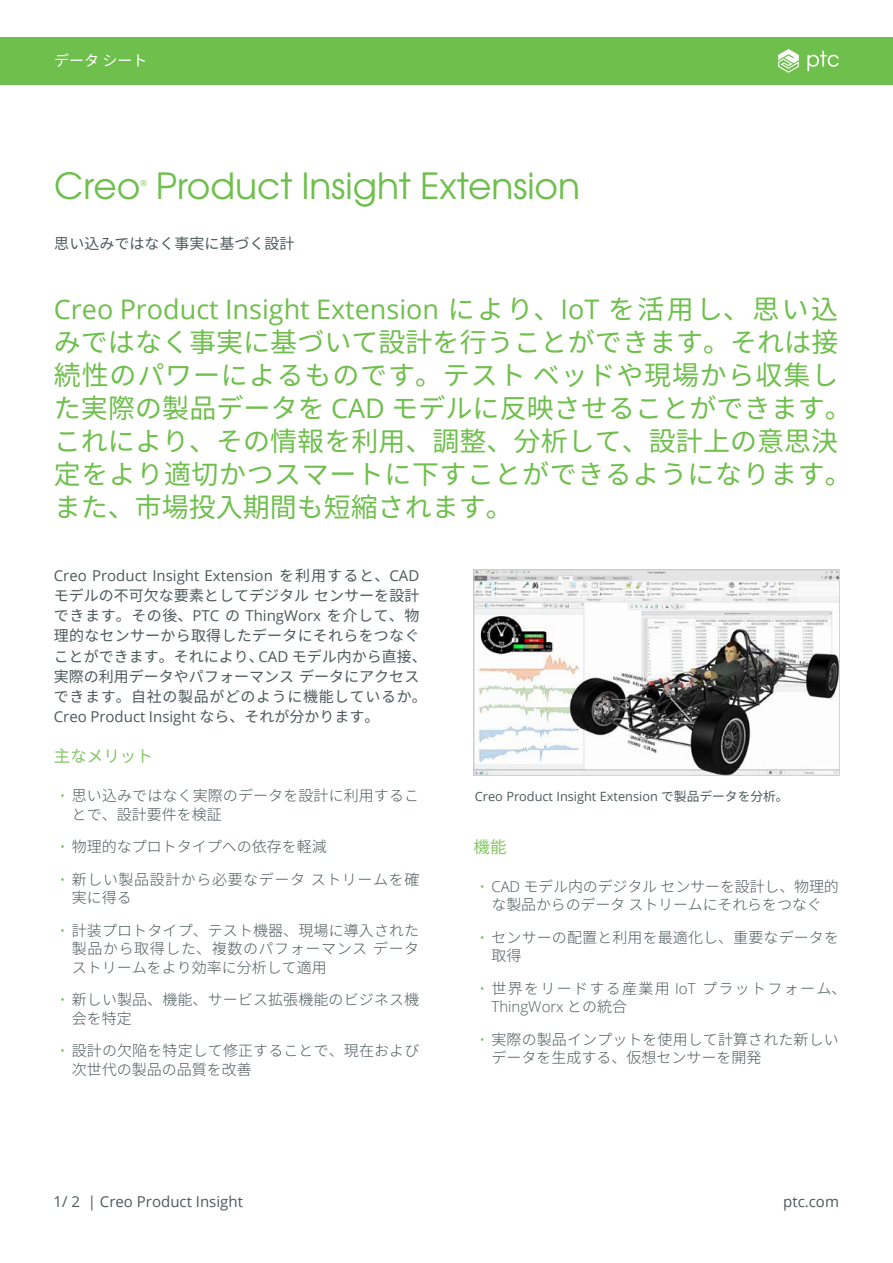
<style>
.page{position:relative;width:893px;height:1263px;background:#fff}
.page>*{position:absolute;margin:0;border:0;box-sizing:border-box;transform-origin:0 0}
.t1{font:36px "Te X Gyre Adventor";color:#6ebf4b}
.t2{font:27px/33px "Noto Sans CJ Kjp";letter-spacing:.005em;color:#6ebf4b}
.t3{font:27px "Open Sans";color:#6ebf4b}
.t4{font:16.5px "Noto Sans CJ Kjp";color:#85c664}
.t5{font:300 15px/18.8px "Noto Sans CJ Kjp";letter-spacing:.005em;color:#4e595a}
.t6{font:15px/20.2px "Noto Sans CJ Kjp";color:#4e595a}
.t7{font:15px "Open Sans";color:#4e595a}
.t8{font:300 15px/18.8px "Noto Sans CJ Kjp";letter-spacing:.04em;color:#4e595a}
.t9{font:300 15px "Noto Sans CJ Kjp";letter-spacing:.09em;color:#4e595a}
.t10{font:300 15px "Open Sans";color:#4e595a}
.t11{font:15px "Noto Sans CJ Kjp";color:#fff}
.t12{font:12.75px "Open Sans";color:#4e595a}
.t13{font:8.7px "Te X Gyre Adventor";color:#6ebf4b}
.s1{font-family:"Noto Sans CJ Kjp"}
.s2{font-family:"Open Sans"}
.s3{font-family:"Open Sans";color:#6ebf4b}
</style>
<div class="page">
<div style="left:0;top:37px;width:893px;height:48px;background:#6ebf4b"></div>
<svg style="left:778px;top:49px;width:21px;height:24px"></svg>
<svg style="left:807px;top:51px;width:32px;height:20px"></svg>
<img style="left:476px;top:571px;width:362px;height:203px">
<div style="left:474px;top:569px;width:366px;height:207px;border:1px solid #d1d3d4"></div>
<p class="t11" style="left:54px;top:52px;width:95px">データシート</p>
<h1 class="t1" style="left:54px;top:158px;width:527px">Creo Product Insight Extension</h1>
<p class="t13" style="left:140px;top:176px;width:8px">®</p>
<p class="t6" style="left:54px;top:233px;width:241px">思い込みではなく事実に基づく設計</p>
<h2 class="t3" style="left:54px;top:291px;width:786px">Creo Product Insight Extension <span class="s1">により、</span>IoT <span class="s1">を活用し、思い込</span></h2>
<h2 class="t2" style="left:54px;top:326px;width:800px">みではなく事実に基づいて設計を行うことができます。それは接続性のパワーによるものです。テストベッドや現場から収集した実際の製品データを <span class="s2">CAD</span> モデルに反映させることができます。これにより、その情報を利用、調整、分析して、設計上の意思決定をより適切かつスマートに下すことができるようになります。また、市場投入期間も短縮されます。</h2>
<p class="t7" style="left:54px;top:565px;width:367px">Creo Product Insight Extension <span class="s1">を利用すると、</span>CAD</p>
<p class="t6" style="left:54px;top:586px;width:374px">モデルの不可欠な要素としてデジタルセンサーを設計できます。その後、<span class="s2">PTC</span> の <span class="s2">ThingWorx</span> を介して、物理的なセンサーから取得したデータにそれらをつなぐことができます。それにより、<span class="s2">CAD</span> モデル内から直接、実際の利用データやパフォーマンスデータにアクセスできます。自社の製品がどのように機能しているか。</p>
<p class="t7" style="left:54px;top:707px;width:327px">Creo Product Insight <span class="s1">なら、それが分かります。</span></p>
<p class="t4" style="left:54px;top:747px;width:100px">主なメリット</p>
<p class="t5" style="left:72px;top:787px;width:349px;text-indent:-12px"><span class="s3">•</span> 思い込みではなく実際のデータを設計に利用することで、設計要件を検証</p>
<p class="t5" style="left:60px;top:838px;width:269px"><span class="s3">•</span> 物理的なプロトタイプへの依存を軽減</p>
<p class="t8" style="left:72px;top:870px;width:349px;text-indent:-12px"><span class="s3">•</span> 新しい製品設計から必要なデータストリームを確実に得る</p>
<p class="t5" style="left:72px;top:921px;width:349px;text-align:justify;text-indent:-12px"><span class="s3">•</span> 計装プロトタイプ、テスト機器、現場に導入された製品から取得した、複数のパフォーマンスデータストリームをより効率に分析して適用</p>
<p class="t5" style="left:72px;top:991px;width:349px;text-indent:-12px"><span class="s3">•</span> 新しい製品、機能、サービス拡張機能のビジネス機会を特定</p>
<p class="t5" style="left:72px;top:1042px;width:349px;text-indent:-12px"><span class="s3">•</span> 設計の欠陥を特定して修正することで、現在および次世代の製品の品質を改善</p>
<p class="t12" style="left:475px;top:787px;width:315px">Creo Product Insight Extension <span class="s1">で製品データを分析。</span></p>
<p class="t4" style="left:473px;top:837px;width:34px">機能</p>
<p class="t5" style="left:479px;top:877px;width:361px;text-align:center"><span class="s3">•</span> <span class="s2">CAD</span> モデル内のデジタルセンサーを設計し、物理的な製品からのデータストリームにそれらをつなぐ</p>
<p class="t5" style="left:491px;top:928px;width:349px;text-indent:-12px"><span class="s3">•</span> センサーの配置と利用を最適化し、重要なデータを取得</p>
<p class="t9" style="left:479px;top:980px;width:368px"><span class="s3">•</span> 世界をリードする産業用 <span class="s2">IoT</span> プラットフォーム、</p>
<p class="t10" style="left:491px;top:997px;width:137px">ThingWorx <span class="s1">との統合</span></p>
<p class="t5" style="left:491px;top:1030px;width:349px;text-indent:-12px"><span class="s3">•</span> 実際の製品インプットを使用して計算された新しいデータを生成する、仮想センサーを開発</p>
<p class="t7" style="left:53px;top:1191px;width:191px">1/ 2 | Creo Product Insight</p>
<p class="t7" style="left:783px;top:1191px;width:57px">ptc.com</p>
</div>
